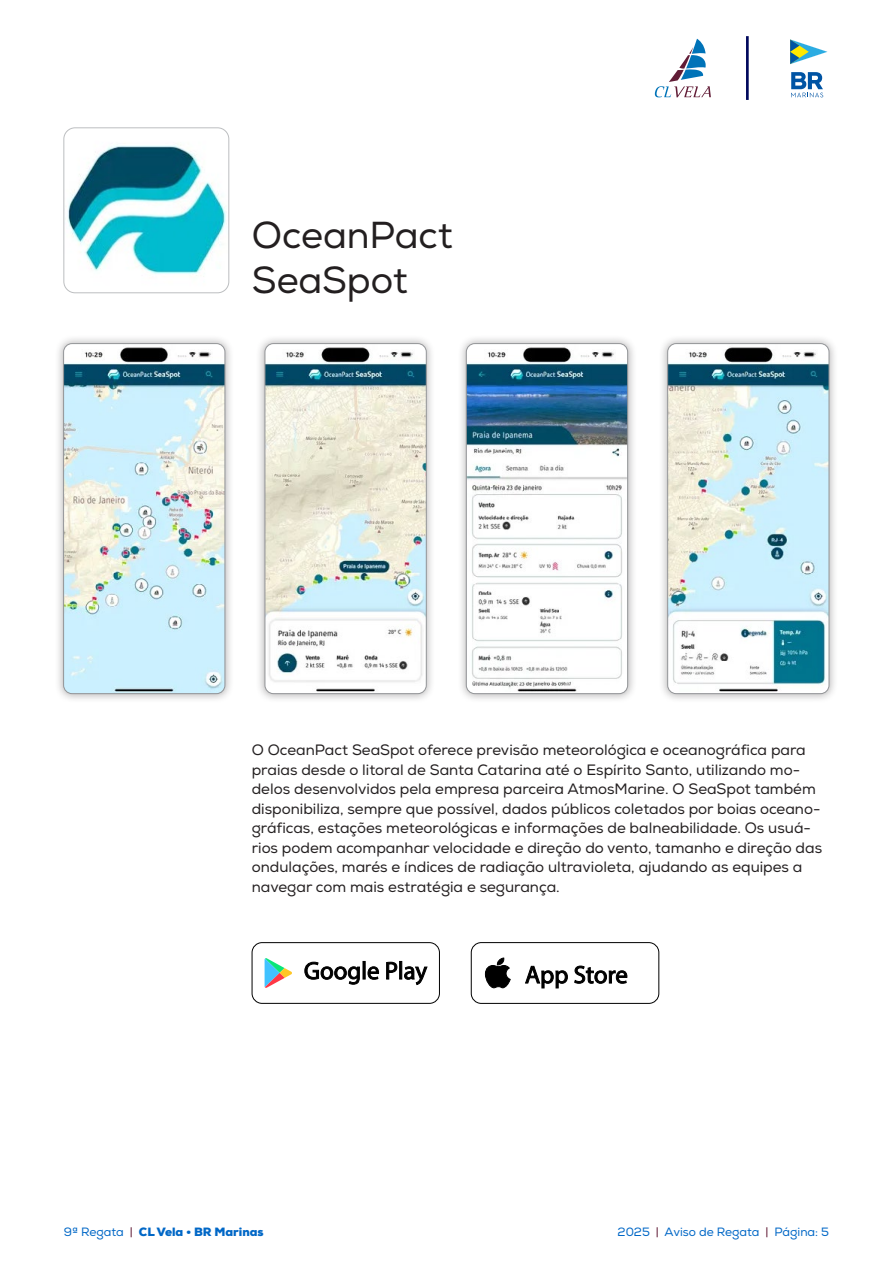
<style>
.page{position:relative;width:893px;height:1263px;background:#fff}
.page>*{position:absolute;margin:0;border:0;box-sizing:border-box;transform-origin:0 0}
.Texto{font:37.5px "Nexa";color:#231f20}
.Texto-2{font:15px/19.5px "Nexa";color:#231f20}
.t1{font:12px "Nexa";color:#0067c6}
.t2{font:900 12px "Nexa";color:#0067c6}
.s1{font-weight:400}
.s2{font-weight:400;color:#611c36}
.s3{color:#611c36}
</style>
<div class="page">
<svg style="left:655px;top:39px;width:56px;height:58px"></svg>
<svg style="left:791px;top:72px;width:32px;height:25px"></svg>
<svg style="left:790px;top:39px;width:38px;height:26px"></svg>
<hr style="left:746px;top:36px;width:3px;height:64px;background:#00085c">
<div style="left:55px;top:334px;width:179px;height:369px;background:#231f20;opacity:.35"></div>
<img style="left:64px;top:344px;width:161px;height:350px">
<div style="left:63px;top:343px;width:162px;height:351px;border:1px solid #939598;border-radius:9px"></div>
<div style="left:256px;top:334px;width:180px;height:369px;background:#231f20;opacity:.35"></div>
<img style="left:265px;top:344px;width:161px;height:350px">
<div style="left:265px;top:343px;width:161px;height:351px;border:1px solid #939598;border-radius:9px"></div>
<div style="left:457px;top:334px;width:180px;height:369px;background:#231f20;opacity:.35"></div>
<img style="left:466px;top:344px;width:162px;height:350px">
<div style="left:466px;top:343px;width:162px;height:351px;border:1px solid #939598;border-radius:9px"></div>
<div style="left:659px;top:334px;width:179px;height:369px;background:#231f20;opacity:.35"></div>
<img style="left:668px;top:344px;width:161px;height:350px">
<div style="left:667px;top:343px;width:162px;height:351px;border:1px solid #939598;border-radius:9px"></div>
<img style="left:64px;top:128px;width:165px;height:165px">
<div style="left:64px;top:128px;width:165px;height:165px;border:1px solid #bcbec0;border-radius:11px"></div>
<div style="left:252px;top:942px;width:188px;height:62px;border:1px solid #000;border-radius:10px"></div>
<svg style="left:265px;top:958px;width:27px;height:30px"></svg>
<svg style="left:304px;top:961px;width:75px;height:23px"></svg>
<svg style="left:386px;top:962px;width:11px;height:17px"></svg>
<div style="left:399px;top:961px;width:3px;height:18px;background:#000;border:1px solid #000"></div>
<svg style="left:404px;top:966px;width:23px;height:19px"></svg>
<div style="left:471px;top:942px;width:188px;height:62px;border:1px solid #000;border-radius:10px"></div>
<svg style="left:525px;top:965px;width:43px;height:23px"></svg>
<svg style="left:574px;top:966px;width:53px;height:18px"></svg>
<svg style="left:485px;top:958px;width:25px;height:30px"></svg>
<p class="Texto" style="left:252px;top:213px;width:203px">OceanPact</p>
<p class="Texto" style="left:252px;top:258px;width:158px">SeaSpot</p>
<p class="Texto-2" style="left:252px;top:741px;width:572px">O OceanPact SeaSpot oferece previsão meteorológica e oceanográfica para praias desde o litoral de Santa Catarina até o Espírito Santo, utilizando mo&shy;delos desenvolvidos pela empresa parceira AtmosMarine. O SeaSpot também disponibiliza, sempre que possível, dados públicos coletados por boias oceano&shy;gráficas, estações meteorológicas e informações de balneabilidade. Os usuá&shy;rios podem acompanhar velocidade e direção do vento, tamanho e direção das ondulações, marés e índices de radiação ultravioleta, ajudando as equipes a navegar com mais estratégia e segurança.</p>
<p class="t2" style="left:64px;top:1224px;width:201px"><span class="s1">9ª Regata</span> <span class="s2">|</span> CL Vela • BR Marinas</p>
<p class="t1" style="left:618px;top:1224px;width:213px">2025 <span class="s3">|</span> Aviso de Regata <span class="s3">|</span> Página: 5</p>
</div>
